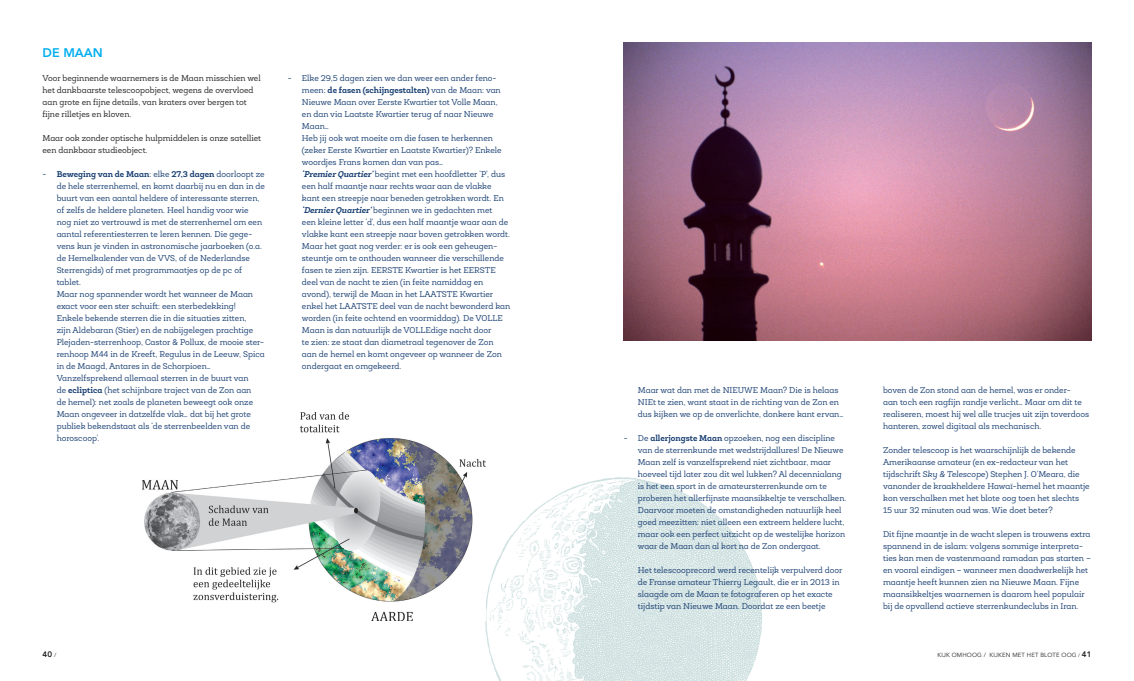
<style>
.page{position:relative;width:1134px;height:681px;background:#fff}
.page>*{position:absolute;margin:0;border:0;box-sizing:border-box;transform-origin:0 0}
.t1{font:800 12.5px "Avenir";color:#00aeef}
.t2{font:8.5px/12px "Roble Alt";color:#173e71}
.t3{font:8.5px/12px "Roble Alt";color:#231f20}
.t4{font:800 8px "Avenir";color:#231f20}
.t5{font:6px "Avenir";letter-spacing:.02em;color:#231f20}
.s1{font-weight:700}
.s2{font-weight:700;font-style:italic}
.s3{font-style:italic}
.s4{font-weight:400;font-size:6px}
.s5{font-size:5px}
.s6{font-weight:800;font-size:8px}
</style>
<div class="page">
<svg style="left:485px;top:477px;width:277px;height:203px"></svg>
<img style="left:143px;top:412px;width:342px;height:208px">
<img style="left:624px;top:43px;width:467px;height:297px">
<h1 class="t1" style="left:43px;top:44px;width:62px">DE MAAN</h1>
<p class="t3" style="left:43px;top:72px;width:220px">Voor beginnende waarnemers is de Maan misschien wel het dankbaarste telescoopobject, wegens de overvloed aan grote en fijne details, van kraters over bergen tot fijne rilletjes en kloven.</p>
<p class="t3" style="left:43px;top:132px;width:220px">Maar ook zonder optische hulpmiddelen is onze satelliet een dankbaar studieobject.</p>
<p class="t2" style="left:57px;top:168px;width:210px;text-indent:-14px">- <span class="s1">Beweging van de Maan</span>: elke <span class="s1">27,3 dagen</span> doorloopt ze de hele sterrenhemel, en komt daarbij nu en dan in de buurt van een aantal heldere of interessante sterren, of zelfs de heldere planeten. Heel handig voor wie nog niet zo vertrouwd is met de sterrenhemel om een aantal referentiesterren te leren kennen. Die gege&shy;vens kun je vinden in astronomische jaarboeken (o.a. de Hemelkalender van de VVS, of de Nederlandse Sterrengids) of met programmaatjes op de pc of tablet.<br>Maar nog spannender wordt het wanneer de Maan exact voor een ster schuift: een sterbedekking!<br>Enkele bekende sterren die in die situaties zitten,<br>zijn Aldebaran (Stier) en de nabijgelegen prachtige Plejaden-sterrenhoop, Castor &amp; Pollux, de mooie ster&shy;renhoop M44 in de Kreeft, Regulus in de Leeuw, Spica in de Maagd, Antares in de Schorpioen… Vanzelfsprekend allemaal sterren in de buurt van<br>de <span class="s1">ecliptica</span> (het schijnbare traject van de Zon aan<br>de hemel): net zoals de planeten beweegt ook onze Maan ongeveer in datzelfde vlak… dat bij het grote publiek bekendstaat als ‘de sterrenbeelden van de horoscoop’.</p>
<p class="t2" style="left:302px;top:72px;width:210px;text-indent:-14px">- Elke 29,5 dagen zien we dan weer een ander feno&shy;meen: <span class="s1">de fasen (schijngestalten)</span> van de Maan: van Nieuwe Maan over Eerste Kwartier tot Volle Maan,<br>en dan via Laatste Kwartier terug af naar Nieuwe Maan…<br>Heb jij ook wat moeite om die fasen te herkennen (zeker Eerste Kwartier en Laatste Kwartier)? Enkele woordjes Frans komen dan van pas… <span class="s2">‘PremierQuartier’</span>begint met een hoofdletter ‘P’, dus een half maantje naar rechts waar aan de vlakke kant een streepje naar beneden getrokken wordt. En <span class="s2">‘DernierQuartier’</span>beginnen we in gedachten met<br>een kleine letter ‘d’, dus een half maantje waar aan de vlakke kant een streepje naar boven getrokken wordt.<br>Maar het gaat nog verder: er is ook een geheugen&shy;steuntje om te onthouden wanneer die verschillende fasen te zien zijn. EERSTE Kwartier is het EERSTE deel van de nacht te zien (in feite namiddag en avond), terwijl de Maan in het LAATSTE Kwartier enkel het LAATSTE deel van de nacht bewonderd kan worden (in feite ochtend en voormiddag). De VOLLE Maan is dan natuurlijk de VOLLEdige nacht door<br>te zien: ze staat dan diametraal tegenover de Zon aan de hemel en komt ongeveer op wanneer de Zon ondergaat en omgekeerd.</p>
<p class="t2" style="left:638px;top:384px;width:207px">Maar wat dan met de NIEUWE Maan? Die is helaas<br>NIEt te zien, want staat in de richting van de Zon en dus kijken we op de onverlichte, donkere kant ervan…</p>
<p class="t2" style="left:638px;top:432px;width:210px;text-indent:-14px">- De <span class="s1">allerjongste Maan</span> opzoeken, nog een discipline van de sterrenkunde met wedstrijdallures! De Nieuwe Maan zelf is vanzelfsprekend niet zichtbaar, maar hoeveel tijd later zou dit wel lukken? Al decennialang is het een sport in de amateursterrenkunde om te proberen het allerfijnste maansikkeltje te verschalken.<br>Daarvoor moeten de omstandigheden natuurlijk heel goed meezitten: niet alleen een extreem heldere lucht, maar ook een perfect uitzicht op de westelijke horizon waar de Maan dan al kort na de Zon ondergaat.</p>
<p class="t2" style="left:638px;top:564px;width:206px">Het telescooprecord werd recentelijk verpulverd door de Franse amateur Thierry Legault, die er in 2013 in slaagde om de Maan te fotograferen op het exacte tijdstip van Nieuwe Maan. Doordat ze een beetje</p>
<p class="t2" style="left:883px;top:384px;width:207px">boven de Zon stond aan de hemel, was er onder-<br>aan toch een ragfijn randje verlicht… Maar om dit te realiseren, moest hij wel alle trucjes uit zijn toverdoos hanteren, zowel digitaal als mechanisch.</p>
<p class="t2" style="left:883px;top:444px;width:208px">Zonder telescoop is het waarschijnlijk de bekende Amerikaanse amateur (en ex-redacteur van het tijdschrift <span class="s3">Sky &amp; Telescope</span>) Stephen J. O’Meara, die vanonder de kraakheldere Hawaï-hemel het maantje kon verschalken met het blote oog toen het slechts 15 uur 32 minuten oud was. Wie doet beter?</p>
<p class="t2" style="left:883px;top:528px;width:209px">Dit fijne maantje in de wacht slepen is trouwens extra spannend in de islam: volgens sommige interpreta&shy;ties kan men de vastenmaand ramadan pas starten – en vooral eindigen – wanneer men daadwerkelijk het maantje heeft kunnen zien na Nieuwe Maan. Fijne maansikkeltjes waarnemen is daarom heel populair bij de opvallend actieve sterrenkundeclubs in Iran.</p>
<p class="t4" style="left:43px;top:648px;width:15px">40 <span class="s4">/</span></p>
<p class="t5" style="left:937px;top:650px;width:155px">KIJK OMHOOG / KIJKEN MET HET BLOTE OOG <span class="s5">/</span> <span class="s6">41</span></p>
</div>
